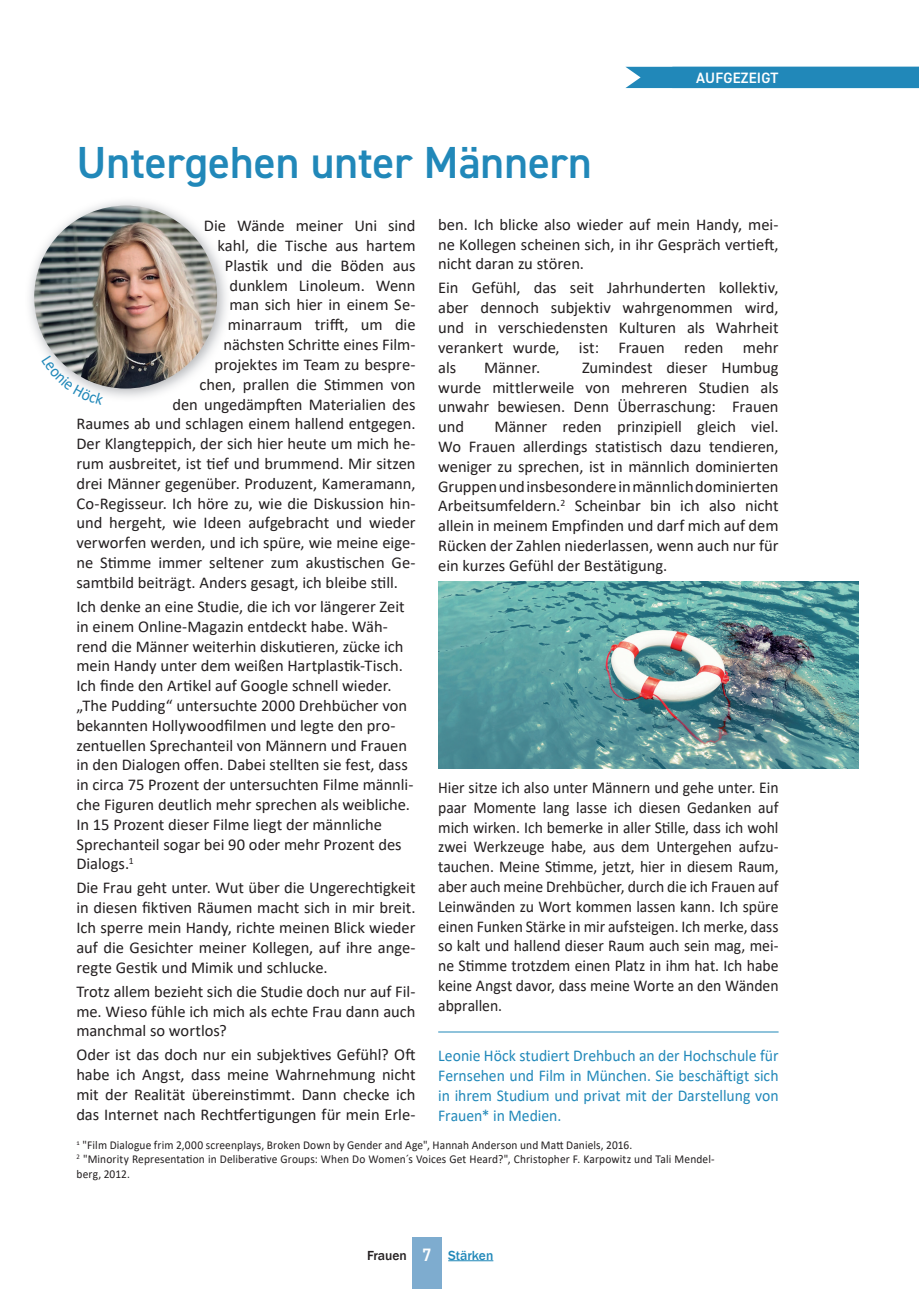
<style>
.page{position:relative;width:919px;height:1289px;background:#fff}
.page>*{position:absolute;margin:0;border:0;box-sizing:border-box;transform-origin:0 0}
.t1{font:600 45px "DIN2014";color:#2188b9}
.t2{font:16.5px/19.8px "Calibri";letter-spacing:-.005em;color:#231f20;text-align:justify}
.t3{font:16.5px/19.8px "Calibri";letter-spacing:-.005em;color:#231f20;text-align:justify;scale:.95 1}
.t4{font:16.5px/19.8px "Calibri";letter-spacing:-.005em;color:#2188b9;text-align:justify;scale:.95 1}
.t5{font:600 15px "DIN2014";letter-spacing:.01em;color:#fff}
.t6{font:500 13.5px "Franklin Gothic";color:#2188b9}
.t7{font:500 13.5px "Franklin Gothic";color:#231f20}
.t8{font:12px/14.4px "Calibri";letter-spacing:.01em;color:#231f20;scale:.95 1}
.s1{font-family:"DIN2014";font-weight:600;font-size:18px;color:#fff}
</style>
<div class="page">
<div style="left:625px;top:67px;width:293px;height:21px;background:#2188b9"></div>
<hr style="left:448px;top:1260px;width:45px;height:1px;background:#2188b9">
<div style="left:412px;top:1237px;width:30px;height:51px;background:#7eaccf"></div>
<img style="left:29px;top:201px;width:197px;height:196px">
<img style="left:34px;top:206px;width:183px;height:182px;border-radius:91px">
<img style="left:438px;top:581px;width:420px;height:187px">
<hr style="left:438px;top:1031px;width:340px;height:1px;background:#2188b9">
<svg style="left:42px;top:355px;width:62px;height:42px"></svg>
<p class="t5" style="left:696px;top:68px;width:84px">AUFGEZEIGT</p>
<p class="t5" style="left:700px;top:68px;width:84px">AUFGEZEIGT</p>
<h1 class="t1" style="left:77px;top:133px;width:516px">Untergehen unter Männern</h1>
<p class="t2" style="left:438px;top:214px;width:342px">ben. Ich blicke also wieder auf mein Handy, mei&shy;ne Kollegen scheinen sich, in ihr Gespräch vertieft, nicht daran zu stören.</p>
<p class="t2" style="left:438px;top:278px;width:342px">Ein Gefühl, das seit Jahrhunderten kollektiv, aber dennoch subjektiv wahrgenommen wird, und in verschiedensten Kulturen als Wahrheit verankert wurde, ist: Frauen reden mehr als</p>
<p class="t2" style="left:204px;top:215px;width:213px">Die Wände meiner Uni sind</p>
<p class="t2" style="left:217px;top:235px;width:200px">kahl, die Tische aus hartem</p>
<p class="t2" style="left:225px;top:255px;width:192px">Plastik und die Böden aus</p>
<p class="t2" style="left:229px;top:275px;width:187px">dunklem Linoleum. Wenn</p>
<p class="t2" style="left:229px;top:295px;width:187px">man sich hier in einem Se-</p>
<p class="t2" style="left:228px;top:314px;width:189px">minarraum trifft, um die</p>
<p class="t2" style="left:223px;top:334px;width:193px">nächsten Schritte eines Film-</p>
<p class="t2" style="left:214px;top:354px;width:202px">projektes im Team zu bespre-</p>
<p class="t2" style="left:199px;top:374px;width:217px">chen, prallen die Stimmen von</p>
<p class="t2" style="left:172px;top:394px;width:245px">den ungedämpften Materialien des</p>
<p class="t2" style="left:76px;top:413px;width:340px">Raumes ab und schlagen einem hallend entgegen.</p>
<p class="t2" style="left:76px;top:433px;width:341px">Der Klangteppich, der sich hier heute um mich he-</p>
<p class="t2" style="left:76px;top:453px;width:341px">rum ausbreitet, ist tief und brummend. Mir sitzen</p>
<p class="t2" style="left:76px;top:473px;width:340px">drei Männer gegenüber. Produzent, Kameramann,</p>
<p class="t2" style="left:76px;top:493px;width:341px">Co-Regisseur. Ich höre zu, wie die Diskussion hin-</p>
<p class="t2" style="left:76px;top:512px;width:340px">und hergeht, wie Ideen aufgebracht und wieder</p>
<p class="t2" style="left:76px;top:532px;width:341px">verworfen werden, und ich spüre, wie meine eige-</p>
<p class="t2" style="left:76px;top:552px;width:341px">ne Stimme immer seltener zum akustischen Ge-</p>
<p class="t2" style="left:76px;top:572px;width:323px">samtbild beiträgt. Anders gesagt, ich bleibe still.</p>
<p class="t2" style="left:76px;top:596px;width:339px;text-align:left">Ich denke an eine Studie, die ich vor längerer Zeit in einem Online-Magazin entdeckt habe. Wäh&shy;rend die Männer weiterhin diskutieren, zücke ich mein Handy unter dem weißen Hartplastik-Tisch.<br>Ich finde den Artikel auf Google schnell wieder. „The Pudding“ untersuchte 2000 Drehbücher von bekannten Hollywoodfilmen und legte den pro&shy;zentuellen Sprechanteil von Männern und Frauen in den Dialogen offen. Dabei stellten sie fest, dass in circa 75 Prozent der untersuchten Filme männli&shy;che Figuren deutlich mehr sprechen als weibliche.<br>In 15 Prozent dieser Filme liegt der männliche Sprechanteil sogar bei 90 oder mehr Prozent des Dialogs.<sup>1</sup></p>
<p class="t2" style="left:76px;top:877px;width:341px">Die Frau geht unter. Wut über die Ungerechtigkeit in diesen fiktiven Räumen macht sich in mir breit.<br>Ich sperre mein Handy, richte meinen Blick wieder auf die Gesichter meiner Kollegen, auf ihre ange&shy;regte Gestik und Mimik und schlucke.</p>
<p class="t2" style="left:76px;top:981px;width:340px">Trotz allem bezieht sich die Studie doch nur auf Fil&shy;me. Wieso fühle ich mich als echte Frau dann auch manchmal so wortlos?</p>
<p class="t2" style="left:76px;top:1044px;width:341px">Oder ist das doch nur ein subjektives Gefühl? Oft habe ich Angst, dass meine Wahrnehmung nicht mit der Realität übereinstimmt. Dann checke ich das Internet nach Rechtfertigungen für mein Erle-</p>
<p class="t8" style="left:77px;top:1137px;width:673px"><sup>1</sup> "Film Dialogue frim 2,000 screenplays, Broken Down by Gender and Age", Hannah Anderson und Matt Daniels, 2016.<br><sup>2</sup> "Minority Representation in Deliberative Groups: When Do Women´s Voices Get Heard?", Christopher F. Karpowitz und Tali Mendel&shy;berg, 2012.</p>
<p class="t2" style="left:438px;top:357px;width:342px;text-indent:144px">Zumindest dieser Humbug wurde mittlerweile von mehreren Studien als unwahr bewiesen. Denn Überraschung: Frauen und</p>
<p class="t2" style="left:484px;top:357px;width:58px">Männer.</p>
<p class="t2" style="left:438px;top:416px;width:342px;text-indent:56px">Männer reden prinzipiell gleich viel.<br>Wo Frauen allerdings statistisch dazu tendieren, weniger zu sprechen, ist in männlich dominierten Gruppen und insbesondere in männlich dominierten Arbeitsumfeldern.<sup>2</sup> Scheinbar bin ich also nicht allein in meinem Empfinden und darf mich auf dem Rücken der Zahlen niederlassen, wenn auch nur für ein kurzes Gefühl der Bestätigung.</p>
<p class="t3" style="left:438px;top:777px;width:360px">Hier sitze ich also unter Männern und gehe unter. Ein paar Momente lang lasse ich diesen Gedanken auf mich wirken. Ich bemerke in aller Stille, dass ich wohl zwei Werkzeuge habe, aus dem Untergehen aufzu&shy;tauchen. Meine Stimme, jetzt, hier in diesem Raum, aber auch meine Drehbücher, durch die ich Frauen auf Leinwänden zu Wort kommen lassen kann. Ich spüre einen Funken Stärke in mir aufsteigen. Ich merke, dass so kalt und hallend dieser Raum auch sein mag, mei&shy;ne Stimme trotzdem einen Platz in ihm hat. Ich habe keine Angst davor, dass meine Worte an den Wänden abprallen.</p>
<p class="t4" style="left:438px;top:1045px;width:360px">Leonie Höck studiert Drehbuch an der Hochschule für Fernsehen und Film in München. Sie beschäftigt sich in ihrem Studium und privat mit der Darstellung von Frauen* in Medien.</p>
<p class="t7" style="left:367px;top:1246px;width:41px">Frauen</p>
<p class="t6" style="left:422px;top:1246px;width:73px"><span class="s1">7</span> Stärken</p>
</div>
